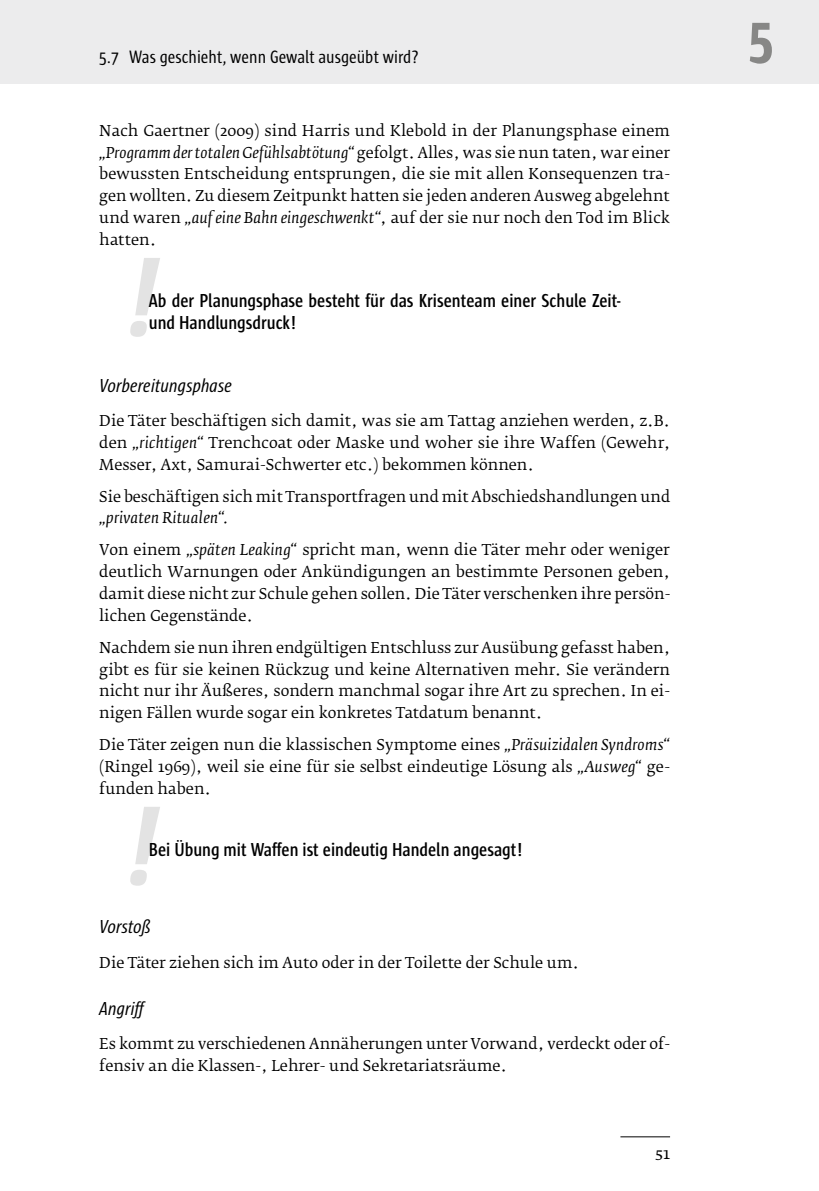
<style>
.page{position:relative;width:819px;height:1191px;background:#fff}
.page>*{position:absolute;margin:0;border:0;box-sizing:border-box;transform-origin:0 0}
.t1{font:italic 700 115.5px "Sun Cd";color:#e3e3e3}
.t2{font:600 19.25px/22.2px "Sun Cd";color:#000}
.t3{font:italic 19.25px "Sun Cd";color:#000}
.t4{font:18.38px "Sun Cd";color:#000}
.t5{font:15.75px "Fedra Serif B Pro";color:#000}
.t6{font:14.88px/21.9px "Fedra Serif B Pro";color:#000;text-align:justify}
.s1{font-style:italic}
</style>
<div class="page">
<hr style="left:620px;top:1136px;width:50px;height:1px;background:#000">
<div style="left:0;top:0;width:819px;height:84px;background:#ececed"></div>
<p class="t4" style="left:99px;top:47px;width:321px">5.7 Was geschieht, wenn Gewalt ausgeübt wird?</p>
<p class="t6" style="left:99px;top:120px;width:572px">Nach Gaertner (2009) sind Harris und Klebold in der Planungsphase einem <span class="s1">„Programm der totalen Gefühlsabtötung“</span> gefolgt. Alles, was sie nun taten, war einer bewussten Entscheidung entsprungen, die sie mit allen Konsequenzen tra&shy;gen wollten. Zu diesem Zeitpunkt hatten sie jeden anderen Ausweg abgelehnt und waren <span class="s1">„auf eine Bahn eingeschwenkt“</span>, auf der sie nur noch den Tod im Blick hatten.</p>
<h1 class="t1" style="left:122px;top:236px;width:35px">!</h1>
<p class="t2" style="left:149px;top:290px;width:473px">Ab der Planungsphase besteht für das Krisenteam einer Schule Zeit&shy;und Handlungsdruck!</p>
<p class="t3" style="left:99px;top:375px;width:134px">Vorbereitungsphase</p>
<p class="t6" style="left:99px;top:410px;width:572px">Die Täter beschäftigen sich damit, was sie am Tattag anziehen werden, z.B. den <span class="s1">„richtigen“</span> Trenchcoat oder Maske und woher sie ihre Waffen (Gewehr, Messer, Axt, Samurai-Schwerter etc.) bekommen können.</p>
<p class="t6" style="left:99px;top:485px;width:572px">Sie beschäftigen sich mit Transportfragen und mit Abschiedshandlungen und</p>
<p class="t6" style="left:99px;top:502px;width:572px;line-height:31.8px"><span class="s1">„privaten Ritualen“.<br></span>Von einem <span class="s1">„späten Leaking“</span> spricht man, wenn die Täter mehr oder weniger</p>
<p class="t6" style="left:99px;top:561px;width:572px">deutlich Warnungen oder Ankündigungen an bestimmte Personen geben, damit diese nicht zur Schule gehen sollen. Die Täter verschenken ihre persön&shy;lichen Gegenstände.</p>
<p class="t6" style="left:99px;top:636px;width:572px">Nachdem sie nun ihren endgültigen Entschluss zur Ausübung gefasst haben, gibt es für sie keinen Rückzug und keine Alternativen mehr. Sie verändern nicht nur ihr Äußeres, sondern manchmal sogar ihre Art zu sprechen. In ei&shy;nigen Fällen wurde sogar ein konkretes Tatdatum benannt.</p>
<p class="t6" style="left:99px;top:734px;width:572px">Die Täter zeigen nun die klassischen Symptome eines <span class="s1">„Präsuizidalen Syndroms“ </span>(Ringel 1969), weil sie eine für sie selbst eindeutige Lösung als <span class="s1">„Ausweg“</span> ge&shy;funden haben.</p>
<h1 class="t1" style="left:122px;top:785px;width:35px">!</h1>
<p class="t2" style="left:149px;top:838px;width:375px">Bei Übung mit Waffen ist eindeutig Handeln angesagt!</p>
<p class="t3" style="left:99px;top:916px;width:53px">Vorstoß</p>
<p class="t6" style="left:99px;top:951px;width:481px">Die Täter ziehen sich im Auto oder in der Toilette der Schule um.</p>
<p class="t3" style="left:99px;top:998px;width:46px">Angriff</p>
<p class="t6" style="left:99px;top:1033px;width:572px">Es kommt zu verschiedenen Annäherungen unter Vorwand, verdeckt oder of&shy;fensiv an die Klassen‑, Lehrer- und Sekretariatsräume.</p>
<p class="t5" style="left:655px;top:1144px;width:17px">51</p>
</div>
